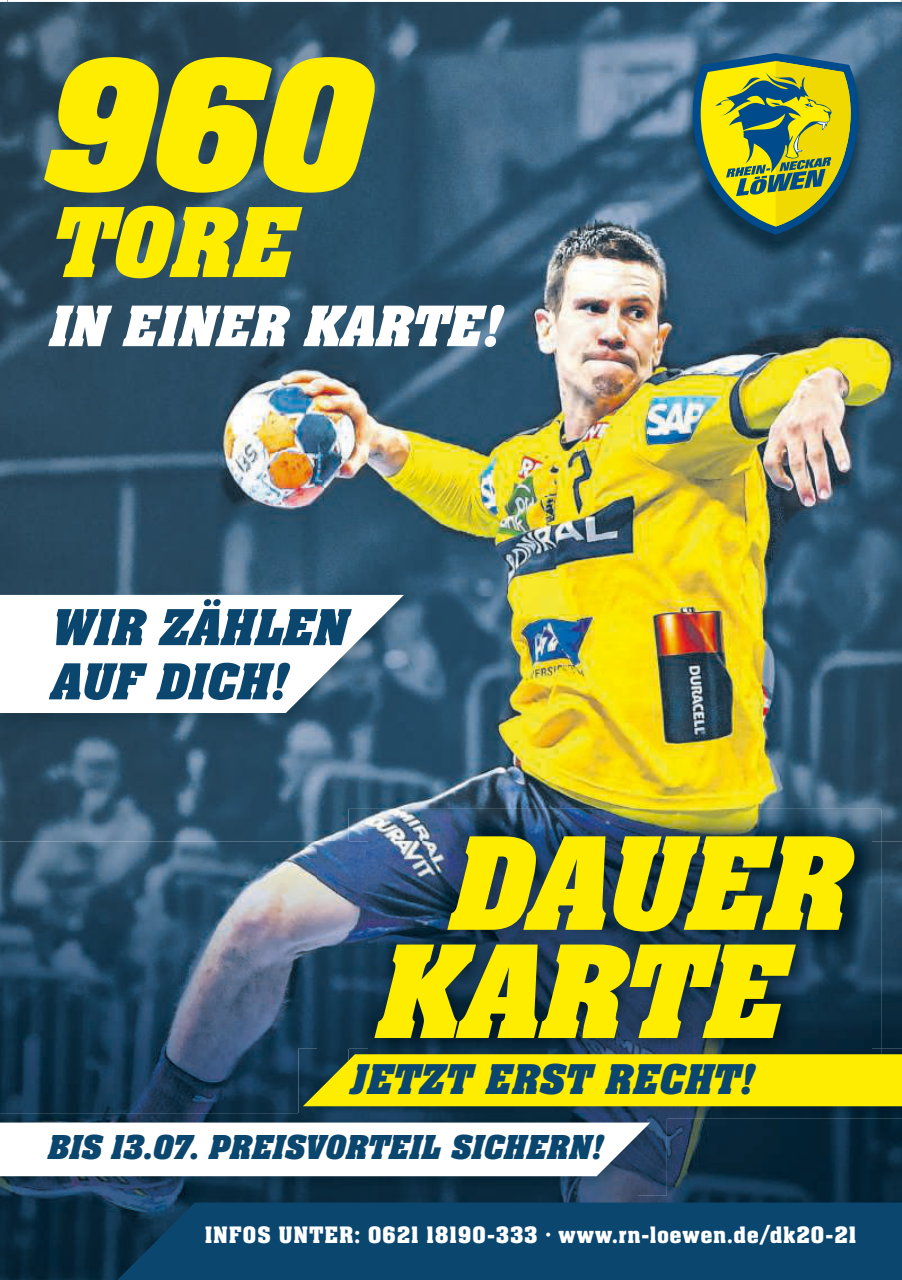
<style>
.page{position:relative;width:902px;height:1280px;background:#fff}
.page>*{position:absolute;margin:0;border:0;box-sizing:border-box;transform-origin:0 0}
.t1{font:italic 700 195.9px "Neue Aachen Std";color:#ffed00}
.t2{font:italic 700 140.1px/108.1px "Neue Aachen Std";letter-spacing:-.01em;color:#ffed00;text-align:center}
.t3{font:italic 700 105px "Neue Aachen Std";color:#ffed00}
.t4{font:italic 700 60.75px "Neue Aachen Std";letter-spacing:.015em;color:#fff}
.t5{font:italic 700 54px/54.2px "Neue Aachen Std";letter-spacing:.01em;color:#0b466f}
.t6{font:italic 700 44.7px "Neue Aachen Std";letter-spacing:.02em;color:#0b466f}
.t7{font:italic 700 36px "Neue Aachen Std";letter-spacing:.015em;color:#0b466f}
.t8{font:600 24.75px "Neue Aachen Std";letter-spacing:.025em;color:#fff}
</style>
<div class="page">
<img style="left:0;top:2px;width:901px;height:839px">
<img style="left:0;top:586px;width:420px;height:145px">
<svg style="left:0;top:595px;width:404px;height:118px"></svg>
<img style="left:0;top:841px;width:318px;height:273px">
<img style="left:318px;top:841px;width:30px;height:207px">
<img style="left:849px;top:841px;width:52px;height:361px">
<img style="left:637px;top:1119px;width:212px;height:83px">
<img style="left:0;top:1195px;width:637px;height:85px">
<img style="left:348px;top:809px;width:533px;height:239px">
<img style="left:368px;top:830px;width:503px;height:218px">
<img style="left:682px;top:235px;width:186px;height:28px">
<svg style="left:681px;top:53px;width:188px;height:182px"></svg>
<img style="left:0;top:1114px;width:666px;height:81px">
<svg style="left:0;top:1122px;width:650px;height:54px"></svg>
<img style="left:298px;top:1048px;width:603px;height:71px">
<img style="left:298px;top:1114px;width:368px;height:5px">
<div style="left:303px;top:1054px;width:598px;height:52px;background:#ffed00"></div>
<div style="left:117px;top:1202px;width:784px;height:78px;background:#0b466f"></div>
<h1 class="t1" style="left:50px;top:17px;width:324px">960</h1>
<h3 class="t3" style="left:53px;top:184px;width:245px">TORE</h3>
<h3 class="t4" style="left:51px;top:293px;width:454px">IN EINER KARTE!</h3>
<h3 class="t5" style="left:53px;top:602px;width:297px">WIR ZÄHLEN<br>AUF DICH!</h3>
<h2 class="t2" style="left:382px;top:834px;width:472px">DAUER<br>KARTE</h2>
<h3 class="t6" style="left:352px;top:1055px;width:405px">JETZT ERST RECHT!</h3>
<h3 class="t7" style="left:49px;top:1127px;width:557px">BIS 13.07. PREISVORTEIL SICHERN!</h3>
<p class="t8" style="left:205px;top:1221px;width:653px">INFOS UNTER: 0621 18190-333 · www.rn-loewen.de/dk20-21</p>
</div>
